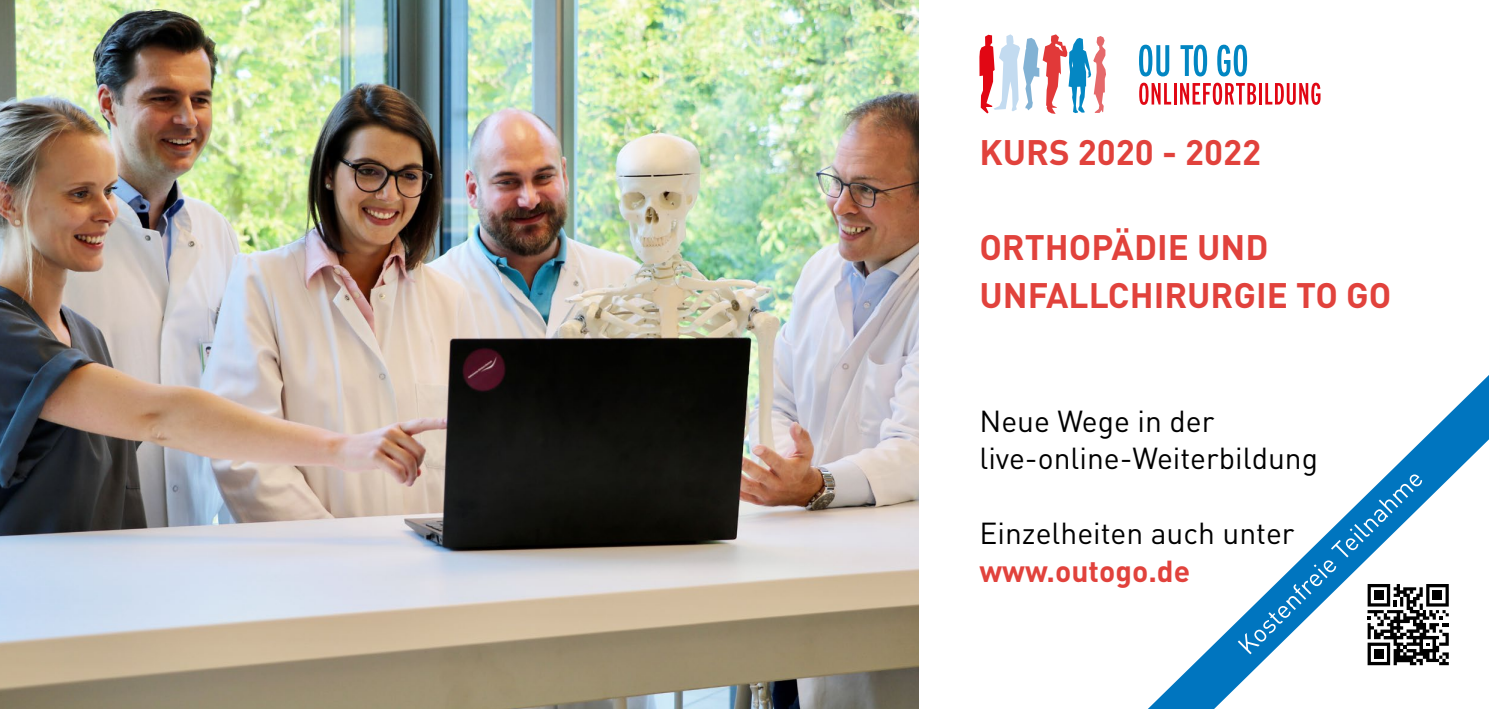
<style>
.page{position:relative;width:1489px;height:709px;background:#fff}
.page>*{position:absolute;margin:0;border:0;box-sizing:border-box;transform-origin:0 0}
.t1{font:700 35px/47.5px "DIN";color:#e1423c}
.t2{font:30px/37.5px "DIN";color:#000}
.t3{font:700 30px "DIN";color:#e1423c}
</style>
<div class="page">
<img style="left:0;top:0;width:918px;height:709px">
<svg style="left:1139px;top:45px;width:30px;height:31px"></svg>
<svg style="left:1180px;top:45px;width:26px;height:31px"></svg>
<svg style="left:1217px;top:45px;width:29px;height:31px"></svg>
<svg style="left:1139px;top:83px;width:32px;height:22px"></svg>
<hr style="left:1173px;top:83px;width:3px;height:21px;background:#e10714">
<svg style="left:1180px;top:83px;width:75px;height:22px"></svg>
<hr style="left:1258px;top:83px;width:3px;height:21px;background:#e10714">
<svg style="left:1265px;top:83px;width:55px;height:22px"></svg>
<svg style="left:979px;top:34px;width:126px;height:80px"></svg>
<svg style="left:1148px;top:376px;width:340px;height:333px"></svg>
<svg style="left:1237px;top:474px;width:211px;height:191px"></svg>
<div style="left:1373px;top:590px;width:10px;height:10px;background:#000"></div>
<div style="left:1432px;top:590px;width:9px;height:10px;background:#000"></div>
<div style="left:1373px;top:649px;width:10px;height:9px;background:#000"></div>
<p class="t1" style="left:979px;top:127px;width:283px">KURS 2020 - 2022</p>
<p class="t1" style="left:979px;top:222px;width:413px">ORTHOPÄDIE UND<br>UNFALLCHIRURGIE TO GO</p>
<p class="t2" style="left:979px;top:401px;width:340px">Neue Wege in der live-online-Weiterbildung</p>
<p class="t2" style="left:979px;top:514px;width:316px">Einzelheiten auch unter</p>
<p class="t3" style="left:979px;top:551px;width:212px">www.outogo.de</p>
</div>
